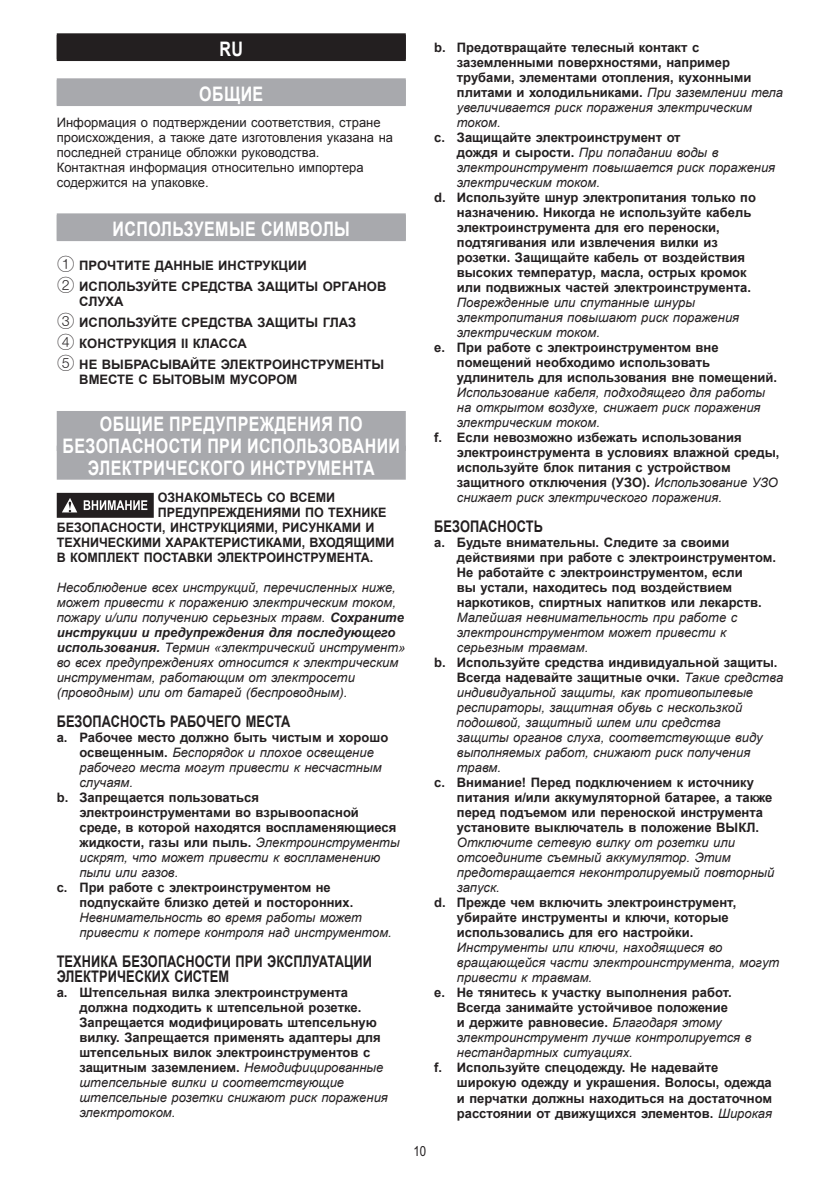
<style>
.page{position:relative;width:840px;height:1191px;background:#fff}
.page>*{position:absolute;margin:0;border:0;box-sizing:border-box;transform-origin:0 0}
.t1{font:700 20px/22px "Arial";letter-spacing:.025em;color:#fff;text-align:center;scale:.8 1}
.t2{font:700 16px/15px "Arial";letter-spacing:.005em;color:#231f20;scale:.8 1}
.t3{font:14px "Arial Narrow";color:#231f20}
.t4{font:700 13px/15px "Arial";color:#231f20}
.t5{font:italic 13px/15px "Arial";color:#231f20}
.t6{font:13px/15px "Arial";color:#231f20}
.t7{font:700 13px "Arial";color:#231f20;scale:.96 1}
.s1{font-family:"Circle He Nu";font-weight:300;font-size:18px}
.s2{font-weight:700}
.s3{font-weight:700;font-style:normal}
.s4{font-weight:400;font-style:italic}
</style>
<div class="page">
<div style="left:57px;top:35px;width:348px;height:26px;background:#231f20"></div>
<div style="left:57px;top:33px;width:348px;height:26px;background:#231f20"></div>
<div style="left:57px;top:80px;width:348px;height:26px;background:#a8a9ad"></div>
<div style="left:57px;top:78px;width:348px;height:27px;background:#a8a9ad"></div>
<div style="left:57px;top:215px;width:348px;height:26px;background:#a8a9ad"></div>
<div style="left:57px;top:213px;width:348px;height:27px;background:#a8a9ad"></div>
<div style="left:57px;top:411px;width:348px;height:40px;background:#a8a9ad"></div>
<div style="left:57px;top:446px;width:348px;height:34px;background:#a8a9ad"></div>
<svg style="left:57px;top:493px;width:97px;height:25px;background:#4b4849"></svg>
<h1 class="t1" style="left:219px;top:39px;width:31px">RU</h1>
<h1 class="t1" style="left:199px;top:84px;width:82px">ОБЩИЕ</h1>
<p class="t6" style="left:57px;top:115px;width:337px">Информация о подтверждении соответствия, стране происхождения, а также дате изготовления указана на последней странице обложки руководства.<br>Контактная информация относительно импортера содержится на упаковке.</p>
<h1 class="t1" style="left:112px;top:219px;width:298px">ИСПОЛЬЗУЕМЫЕ СИМВОЛЫ</h1>
<p class="t4" style="left:57px;top:255px;width:331px;line-height:21px"><span class="s1">1</span> ПРОЧТИТЕ ДАННЫЕ ИНСТРУКЦИИ<br><span class="s1">2</span> ИСПОЛЬЗУЙТЕ СРЕДСТВА ЗАЩИТЫ ОРГАНОВ</p>
<p class="t4" style="left:57px;top:291px;width:329px;line-height:21px;text-indent:23px">СЛУХА<br><span class="s1">3</span> ИСПОЛЬЗУЙТЕ СРЕДСТВА ЗАЩИТЫ ГЛАЗ<br><span class="s1">4</span> КОНСТРУКЦИЯ II КЛАССА<br><span class="s1">5</span> НЕ ВЫБРАСЫВАЙТЕ ЭЛЕКТРОИНСТРУМЕНТЫ</p>
<p class="t4" style="left:79px;top:372px;width:219px">ВМЕСТЕ С БЫТОВЫМ МУСОРОМ</p>
<h1 class="t1" style="left:62px;top:414px;width:423px">ОБЩИЕ ПРЕДУПРЕЖДЕНИЯ ПО<br>БЕЗОПАСНОСТИ ПРИ ИСПОЛЬЗОВАНИИ<br>ЭЛЕКТРИЧЕСКОГО ИНСТРУМЕНТА</h1>
<p class="t7" style="left:158px;top:489px;width:186px">ОЗНАКОМЬТЕСЬ СО ВСЕМИ</p>
<p class="t7" style="left:158px;top:504px;width:239px">ПРЕДУПРЕЖДЕНИЯМИ ПО ТЕХНИКЕ</p>
<p class="t7" style="left:57px;top:519px;width:332px">БЕЗОПАСНОСТИ, ИНСТРУКЦИЯМИ, РИСУНКАМИ И</p>
<p class="t7" style="left:57px;top:534px;width:353px">ТЕХНИЧЕСКИМИ ХАРАКТЕРИСТИКАМИ, ВХОДЯЩИМИ</p>
<p class="t7" style="left:57px;top:549px;width:331px">В КОМПЛЕКТ ПОСТАВКИ ЭЛЕКТРОИНСТРУМЕНТА.</p>
<p class="t5" style="left:57px;top:580px;width:350px">Несоблюдение всех инструкций, перечисленных ниже, может привести к поражению электрическим током, пожару и/или получению серьезных травм. <span class="s2">Сохраните инструкции и предупреждения для последующего использования.</span> Термин «электрический инструмент» во всех предупреждениях относится к электрическим инструментам, работающим от электросети (проводным) или от батарей (беспроводным).</p>
<p class="t2" style="left:57px;top:714px;width:293px">БЕЗОПАСНОСТЬ РАБОЧЕГО МЕСТА</p>
<p class="t5" style="left:79px;top:730px;width:310px;text-indent:-23px"><span class="s3">a. Рабочее место должно быть чистым и хорошо освещенным.</span> Беспорядок и плохое освещение рабочего места могут привести к несчастным случаям.</p>
<p class="t4" style="left:79px;top:790px;width:321px;text-indent:-23px">b. Запрещается пользоваться электроинструментами во взрывоопасной среде, в которой находятся воспламеняющиеся жидкости, газы или пыль. <span class="s4">Электроинструменты искрят, что может привести к воспламенению пыли или газов.</span></p>
<p class="t4" style="left:79px;top:880px;width:275px;text-indent:-23px">c. При работе с электроинструментом не подпускайте близко детей и посторонних.</p>
<p class="t5" style="left:79px;top:910px;width:313px">Невнимательность во время работы может привести к потере контроля над инструментом.</p>
<p class="t2" style="left:57px;top:954px;width:395px">ТЕХНИКА БЕЗОПАСНОСТИ ПРИ ЭКСПЛУАТАЦИИ<br>ЭЛЕКТРИЧЕСКИХ СИСТЕМ</p>
<p class="t4" style="left:79px;top:985px;width:310px;text-indent:-23px">a. Штепсельная вилка электроинструмента должна подходить к штепсельной розетке.<br>Запрещается модифицировать штепсельную вилку. Запрещается применять адаптеры для штепсельных вилок электроинструментов с защитным заземлением. <span class="s4">Немодифицированные штепсельные вилки и соответствующие штепсельные розетки снижают риск поражения электротоком.</span></p>
<p class="t4" style="left:456px;top:40px;width:327px;text-indent:-23px">b. Предотвращайте телесный контакт с заземленными поверхностями, например трубами, элементами отопления, кухонными плитами и холодильниками. <span class="s4">При заземлении тела увеличивается риск поражения электрическим током.</span></p>
<p class="t5" style="left:456px;top:130px;width:320px;text-indent:-23px"><span class="s3">c. Защищайте электроинструмент от<br>дождя и сырости.</span> При попадании воды в электроинструмент повышается риск поражения электрическим током.</p>
<p class="t4" style="left:456px;top:190px;width:300px;text-indent:-23px">d. Используйте шнур электропитания только по назначению. Никогда не используйте кабель электроинструмента для его переноски, подтягивания или извлечения вилки из розетки. Защищайте кабель от воздействия высоких температур, масла, острых кромок или подвижных частей электроинструмента.</p>
<p class="t5" style="left:456px;top:295px;width:284px">Поврежденные или спутанные шнуры электропитания повышают риск поражения электрическим током.</p>
<p class="t4" style="left:456px;top:340px;width:321px;text-indent:-23px">e. При работе с электроинструментом вне помещений необходимо использовать удлинитель для использования вне помещений.</p>
<p class="t5" style="left:456px;top:385px;width:309px">Использование кабеля, подходящего для работы на открытом воздухе, снижает риск поражения электрическим током.</p>
<p class="t4" style="left:456px;top:430px;width:324px;text-indent:-23px">f. Если невозможно избежать использования электроинструмента в условиях влажной среды, используйте блок питания с устройством защитного отключения (УЗО). <span class="s4">Использование УЗО снижает риск электрического поражения.</span></p>
<p class="t2" style="left:434px;top:519px;width:137px">БЕЗОПАСНОСТЬ</p>
<p class="t4" style="left:456px;top:535px;width:320px;text-indent:-23px">a. Будьте внимательны. Следите за своими действиями при работе с электроинструментом.<br>Не работайте с электроинструментом, если<br>вы устали, находитесь под воздействием наркотиков, спиртных напитков или лекарств.</p>
<p class="t5" style="left:456px;top:610px;width:282px">Малейшая невнимательность при работе с электроинструментом может привести к серьезным травмам.</p>
<p class="t5" style="left:456px;top:655px;width:327px;text-indent:-23px"><span class="s3">b. Используйте средства индивидуальной защиты.<br>Всегда надевайте защитные очки.</span> Такие средства индивидуальной защиты, как противопылевые респираторы, защитная обувь с нескользкой подошвой, защитный шлем или средства<br>защиты органов слуха, соответствующие виду выполняемых работ, снижают риск получения травм.</p>
<p class="t4" style="left:456px;top:775px;width:317px;text-indent:-23px">c. Внимание! Перед подключением к источнику питания и/или аккумуляторной батарее, а также перед подъемом или переноской инструмента установите выключатель в положение ВЫКЛ.</p>
<p class="t5" style="left:456px;top:835px;width:319px">Отключите сетевую вилку от розетки или отсоедините съемный аккумулятор. Этим предотвращается неконтролируемый повторный запуск.</p>
<p class="t4" style="left:456px;top:895px;width:281px;text-indent:-23px">d. Прежде чем включить электроинструмент, убирайте инструменты и ключи, которые использовались для его настройки.</p>
<p class="t5" style="left:456px;top:940px;width:324px">Инструменты или ключи, находящиеся во вращающейся части электроинструмента, могут привести к травмам.</p>
<p class="t4" style="left:456px;top:985px;width:296px;text-indent:-23px">e. Не тянитесь к участку выполнения работ.<br>Всегда занимайте устойчивое положение<br>и держите равновесие. <span class="s4">Благодаря этому электроинструмент лучше контролируется в нестандартных ситуациях.</span></p>
<p class="t4" style="left:456px;top:1060px;width:316px;text-indent:-23px">f. Используйте спецодежду. Не надевайте широкую одежду и украшения. Волосы, одежда и перчатки должны находиться на достаточном расстоянии от движущихся элементов. <span class="s4">Широкая</span></p>
<p class="t3" style="left:413px;top:1140px;width:14px">10</p>
</div>
